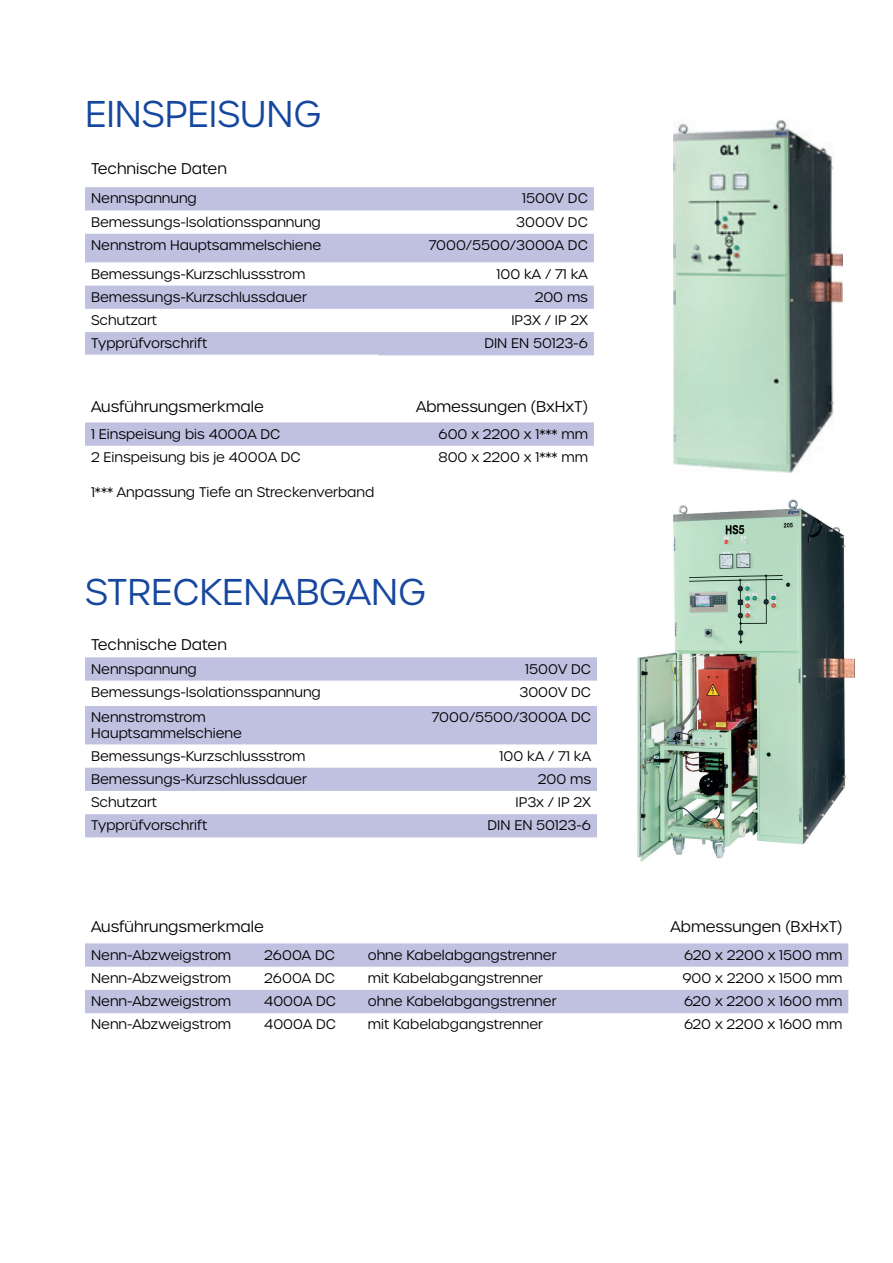
<style>
.page{position:relative;width:893px;height:1263px;background:#fff}
.page>*{position:absolute;margin:0;border:0;box-sizing:border-box;transform-origin:0 0}
.t1{font:300 36px "Urbane";color:#16479e}
.t2{font:300 15px "Urbane";color:#000001}
.t3{font:300 13.5px "Urbane";color:#000001}
</style>
<div class="page">
<svg style="left:85px;top:187px;width:509px;height:168px;fill:#c0c1e0"></svg>
<svg style="left:85px;top:422px;width:509px;height:24px;background:#c1c2e0"></svg>
<svg style="left:85px;top:943px;width:763px;height:70px;fill:#c0c1e0"></svg>
<svg style="left:85px;top:657px;width:512px;height:180px;fill:#c0c1e0"></svg>
<img style="left:674px;top:120px;width:169px;height:352px">
<img style="left:637px;top:499px;width:218px;height:363px">
<p class="t1" style="left:85px;top:90px;width:238px">EINSPEISUNG</p>
<p class="t2" style="left:91px;top:159px;width:137px">Technische Daten</p>
<p class="t3" style="left:91px;top:190px;width:107px">Nennspannung</p>
<p class="t3" style="left:522px;top:190px;width:67px">1500V DC</p>
<p class="t3" style="left:91px;top:213px;width:231px">Bemessungs-Isolationsspannung</p>
<p class="t3" style="left:516px;top:213px;width:73px">3000V DC</p>
<p class="t3" style="left:91px;top:236px;width:232px">Nennstrom Hauptsammelschiene</p>
<p class="t3" style="left:429px;top:236px;width:161px">7000/5500/3000A DC</p>
<p class="t3" style="left:91px;top:265px;width:216px">Bemessungs-Kurzschlussstrom</p>
<p class="t3" style="left:496px;top:265px;width:93px">100 kA / 71 kA</p>
<p class="t3" style="left:91px;top:288px;width:218px">Bemessungs-Kurzschlussdauer</p>
<p class="t3" style="left:535px;top:288px;width:55px">200 ms</p>
<p class="t3" style="left:91px;top:311px;width:68px">Schutzart</p>
<p class="t3" style="left:511px;top:311px;width:78px">IP3X / IP 2X</p>
<p class="t3" style="left:91px;top:335px;width:118px">Typprüfvorschrift</p>
<p class="t3" style="left:484px;top:335px;width:105px">DIN EN 50123-6</p>
<p class="t2" style="left:91px;top:396px;width:174px">Ausführungsmerkmale</p>
<p class="t2" style="left:416px;top:396px;width:173px">Abmessungen (BxHxT)</p>
<p class="t3" style="left:91px;top:425px;width:191px">1 Einspeisung bis 4000A DC</p>
<p class="t3" style="left:439px;top:425px;width:151px">600 x 2200 x 1*** mm</p>
<p class="t3" style="left:91px;top:448px;width:211px">2 Einspeisung bis je 4000A DC</p>
<p class="t3" style="left:438px;top:448px;width:151px">800 x 2200 x 1*** mm</p>
<p class="t3" style="left:91px;top:483px;width:285px">1*** Anpassung Tiefe an Streckenverband</p>
<p class="t1" style="left:85px;top:568px;width:343px">STRECKENABGANG</p>
<p class="t2" style="left:91px;top:634px;width:137px">Technische Daten</p>
<p class="t3" style="left:91px;top:660px;width:107px">Nennspannung</p>
<p class="t3" style="left:525px;top:660px;width:67px">1500V DC</p>
<p class="t3" style="left:91px;top:683px;width:231px">Bemessungs-Isolationsspannung</p>
<p class="t3" style="left:519px;top:683px;width:73px">3000V DC</p>
<p class="t3" style="left:91px;top:709px;width:116px">Nennstromstrom</p>
<p class="t3" style="left:91px;top:725px;width:152px">Hauptsammelschiene</p>
<p class="t3" style="left:432px;top:709px;width:161px">7000/5500/3000A DC</p>
<p class="t3" style="left:91px;top:747px;width:216px">Bemessungs-Kurzschlussstrom</p>
<p class="t3" style="left:500px;top:747px;width:93px">100 kA / 71 kA</p>
<p class="t3" style="left:91px;top:770px;width:218px">Bemessungs-Kurzschlussdauer</p>
<p class="t3" style="left:538px;top:770px;width:55px">200 ms</p>
<p class="t3" style="left:91px;top:793px;width:68px">Schutzart</p>
<p class="t3" style="left:516px;top:793px;width:77px">IP3x / IP 2X</p>
<p class="t3" style="left:91px;top:817px;width:118px">Typprüfvorschrift</p>
<p class="t3" style="left:487px;top:817px;width:105px">DIN EN 50123-6</p>
<p class="t2" style="left:91px;top:917px;width:174px">Ausführungsmerkmale</p>
<p class="t2" style="left:670px;top:917px;width:173px">Abmessungen (BxHxT)</p>
<p class="t3" style="left:91px;top:946px;width:142px">Nenn-Abzweigstrom</p>
<p class="t3" style="left:264px;top:946px;width:72px">2600A DC</p>
<p class="t3" style="left:368px;top:946px;width:190px">ohne Kabelabgangstrenner</p>
<p class="t3" style="left:684px;top:946px;width:160px">620 x 2200 x 1500 mm</p>
<p class="t3" style="left:91px;top:969px;width:142px">Nenn-Abzweigstrom</p>
<p class="t3" style="left:264px;top:969px;width:72px">2600A DC</p>
<p class="t3" style="left:368px;top:969px;width:177px">mit Kabelabgangstrenner</p>
<p class="t3" style="left:682px;top:969px;width:161px">900 x 2200 x 1500 mm</p>
<p class="t3" style="left:91px;top:992px;width:142px">Nenn-Abzweigstrom</p>
<p class="t3" style="left:264px;top:992px;width:73px">4000A DC</p>
<p class="t3" style="left:368px;top:992px;width:190px">ohne Kabelabgangstrenner</p>
<p class="t3" style="left:684px;top:992px;width:160px">620 x 2200 x 1600 mm</p>
<p class="t3" style="left:91px;top:1016px;width:142px">Nenn-Abzweigstrom</p>
<p class="t3" style="left:264px;top:1016px;width:73px">4000A DC</p>
<p class="t3" style="left:368px;top:1016px;width:177px">mit Kabelabgangstrenner</p>
<p class="t3" style="left:684px;top:1016px;width:160px">620 x 2200 x 1600 mm</p>
</div>
